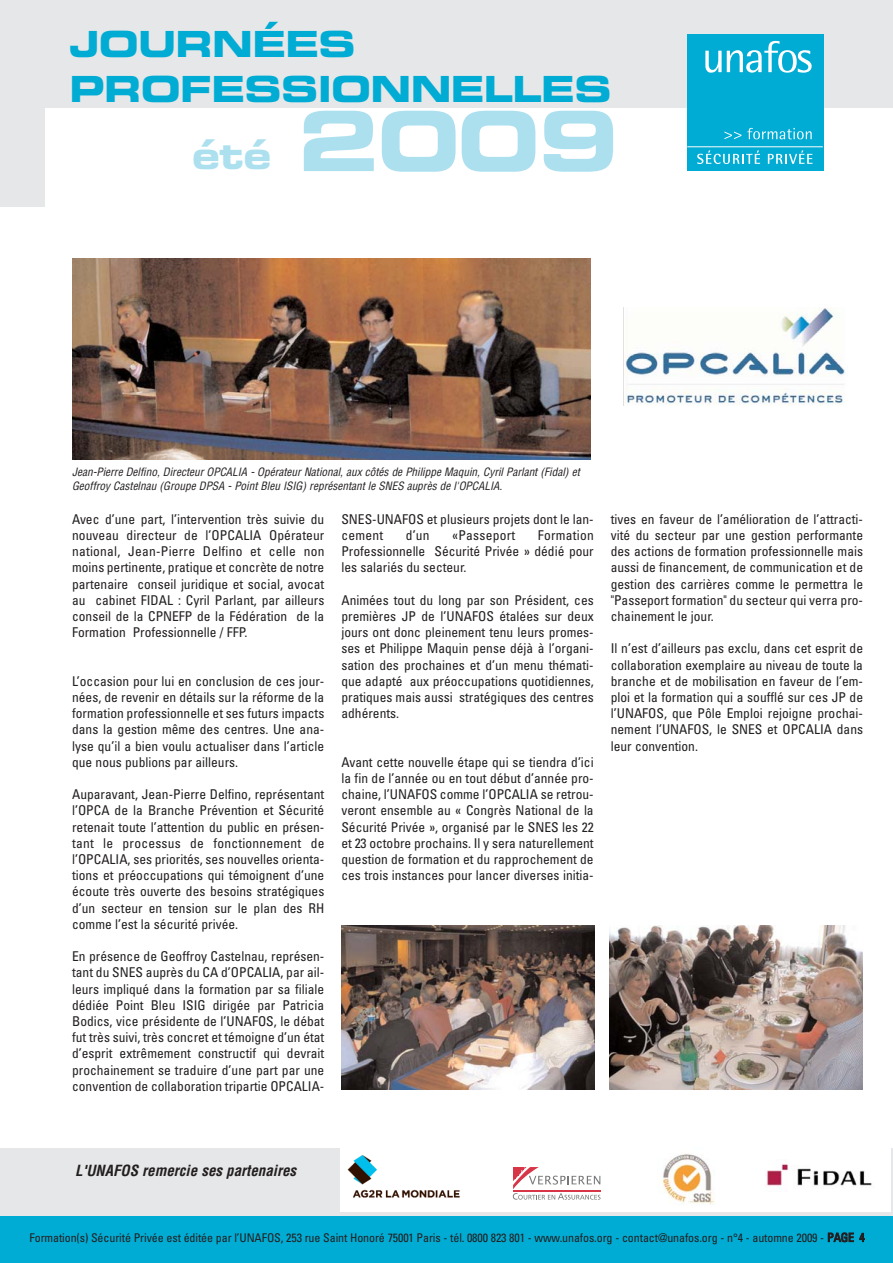
<style>
.page{position:relative;width:893px;height:1263px;background:#fff}
.page>*{position:absolute;margin:0;border:0;box-sizing:border-box;transform-origin:0 0}
.t1{font:82.5px "Eurostile Bold Extended Two";color:#ade0ef}
.t2{font:36px/45px "Eurostile Bold Extended Two";letter-spacing:-.02em;color:#00acd4}
.t3{font:italic 700 condensed 15px "Helvetica";color:#231f20}
.t4{font:condensed 13.5px/16.2px "Univers";color:#231f20;text-align:justify}
.t5{font:condensed 13.5px "Univers";letter-spacing:.02em;color:#231f20}
.t6{font:condensed 12px "Univers";letter-spacing:-.01em;color:#231f20}
.t7{font:italic condensed 11.25px/13.5px "Helvetica";color:#231f20}
.s1{font-size:37.5px}
</style>
<div class="page">
<div style="left:0;top:0;width:893px;height:107px;background:#e6e7e8"></div>
<div style="left:0;top:1148px;width:893px;height:115px;background:#e6e7e8"></div>
<div style="left:340px;top:1142px;width:134px;height:69px;background:#fff"></div>
<img style="left:347px;top:1155px;width:113px;height:43px">
<div style="left:473px;top:1147px;width:173px;height:65px;background:#fff"></div>
<svg style="left:513px;top:1167px;width:87px;height:33px"></svg>
<div style="left:638px;top:1145px;width:105px;height:67px;background:#fff"></div>
<img style="left:657px;top:1154px;width:58px;height:51px">
<div style="left:738px;top:1141px;width:152px;height:71px;background:#fff"></div>
<img style="left:766px;top:1164px;width:106px;height:24px">
<div style="left:0;top:1216px;width:893px;height:47px;background:#00acd4"></div>
<img style="left:73px;top:259px;width:518px;height:200px">
<img style="left:341px;top:926px;width:253px;height:164px">
<img style="left:609px;top:926px;width:254px;height:164px">
<img style="left:624px;top:308px;width:221px;height:98px">
<div style="left:687px;top:34px;width:136px;height:136px;background:#00acd4"></div>
<svg style="left:705px;top:51px;width:16px;height:22px"></svg>
<svg style="left:727px;top:41px;width:84px;height:32px"></svg>
<svg style="left:724px;top:132px;width:17px;height:7px"></svg>
<svg style="left:747px;top:128px;width:65px;height:11px"></svg>
<svg style="left:697px;top:150px;width:63px;height:14px"></svg>
<svg style="left:768px;top:150px;width:44px;height:14px"></svg>
<hr style="left:687px;top:146px;width:136px;height:1px;background:#fff">
<div style="left:0;top:6px;width:45px;height:201px;background:#e6e7e8"></div>
<h2 class="t2" style="left:69px;top:25px;width:544px">JOURNÉES<br>PROFESSIONNELLES</h2>
<h1 class="t1" style="left:192px;top:111px;width:429px"><span class="s1">été</span> 2009</h1>
<p class="t7" style="left:72px;top:466px;width:511px">Jean-Pierre Delfino, Directeur OPCALIA - Opérateur National, aux côtés de Philippe Maquin, Cyril Parlant (Fidal) et<br>Geoffroy Castelnau (Groupe DPSA - Point Bleu ISIG) représentant le SNES auprès de l'OPCALIA.</p>
<p class="t4" style="left:72px;top:512px;width:254px">Avec d’une part, l’intervention très suivie du nouveau directeur de l’OPCALIA Opérateur national, Jean-Pierre Delfino et celle non moins pertinente, pratique et concrète de notre partenaire conseil juridique et social, avocat au cabinet FIDAL : Cyril Parlant, par ailleurs conseil de la CPNEFP de la Fédération de la Formation Professionnelle / FFP.</p>
<p class="t4" style="left:72px;top:674px;width:254px">L’occasion pour lui en conclusion de ces jour&shy;nées, de revenir en détails sur la réforme de la formation professionnelle et ses futurs impacts dans la gestion même des centres. Une ana&shy;lyse qu’il a bien voulu actualiser dans l’article que nous publions par ailleurs.</p>
<p class="t4" style="left:72px;top:788px;width:254px">Auparavant, Jean-Pierre Delfino, représentant l’OPCA de la Branche Prévention et Sécurité retenait toute l’attention du public en présen&shy;tant le processus de fonctionnement de l’OPCALIA, ses priorités, ses nouvelles orienta&shy;tions et préoccupations qui témoignent d’une écoute très ouverte des besoins stratégiques d’un secteur en tension sur le plan des RH comme l’est la sécurité privée.</p>
<p class="t4" style="left:72px;top:950px;width:254px">En présence de Geoffroy Castelnau, représen&shy;tant du SNES auprès du CA d’OPCALIA, par ail&shy;leurs impliqué dans la formation par sa filiale dédiée Point Bleu ISIG dirigée par Patricia Bodics, vice présidente de l’UNAFOS, le débat fut très suivi, très concret et témoigne d’un état d’esprit extrêmement constructif qui devrait prochainement se traduire d’une part par une convention de collaboration tripartie OPCALIA-</p>
<p class="t4" style="left:341px;top:512px;width:254px">SNES-UNAFOS et plusieurs projets dont le lan&shy;cement</p>
<p class="t4" style="left:341px;top:528px;width:254px;text-indent:196px">Formation Professionnelle Sécurité Privée » dédié pour les salariés du secteur.</p>
<p class="t4" style="left:341px;top:593px;width:254px">Animées tout du long par son Président, ces premières JP de l’UNAFOS étalées sur deux jours ont donc pleinement tenu leurs promes&shy;ses et Philippe Maquin pense déjà à l’organi&shy;sation des prochaines et d’un menu thémati&shy;que adapté aux préoccupations quotidiennes, pratiques mais aussi stratégiques des centres adhérents.</p>
<p class="t4" style="left:341px;top:755px;width:254px">Avant cette nouvelle étape qui se tiendra d’ici la fin de l’année ou en tout début d’année pro&shy;chaine, l’UNAFOS comme l’OPCALIA se retrou&shy;veront ensemble au « Congrès National de la Sécurité Privée », organisé par le SNES les 22 et 23 octobre prochains. Il y sera naturellement question de formation et du rapprochement de ces trois instances pour lancer diverses initia-</p>
<p class="t4" style="left:406px;top:528px;width:25px">d’un</p>
<p class="t5" style="left:452px;top:530px;width:64px">«Passeport</p>
<p class="t4" style="left:611px;top:512px;width:254px">tives en faveur de l’amélioration de l’attracti&shy;vité du secteur par une gestion performante des actions de formation professionnelle mais aussi de financement, de communication et de gestion des carrières comme le permettra le "Passeport formation" du secteur qui verra pro&shy;chainement le jour.</p>
<p class="t4" style="left:611px;top:642px;width:254px">Il n’est d’ailleurs pas exclu, dans cet esprit de collaboration exemplaire au niveau de toute la branche et de mobilisation en faveur de l’em&shy;ploi et la formation qui a soufflé sur ces JP de l’UNAFOS, que Pôle Emploi rejoigne prochai&shy;nement l’UNAFOS, le SNES et OPCALIA dans leur convention.</p>
<p class="t3" style="left:75px;top:1164px;width:226px">L'UNAFOS remercie ses partenaires</p>
<p class="t6" style="left:30px;top:1233px;width:837px">Formation(s) Sécurité Privée est éditée par l’UNAFOS, 253 rue Saint Honoré 75001 Paris - tél. 0800 823 801 - www.unafos.org - contact@unafos.org - n°4 - automne 2009 - PAGE 4</p>
</div>
